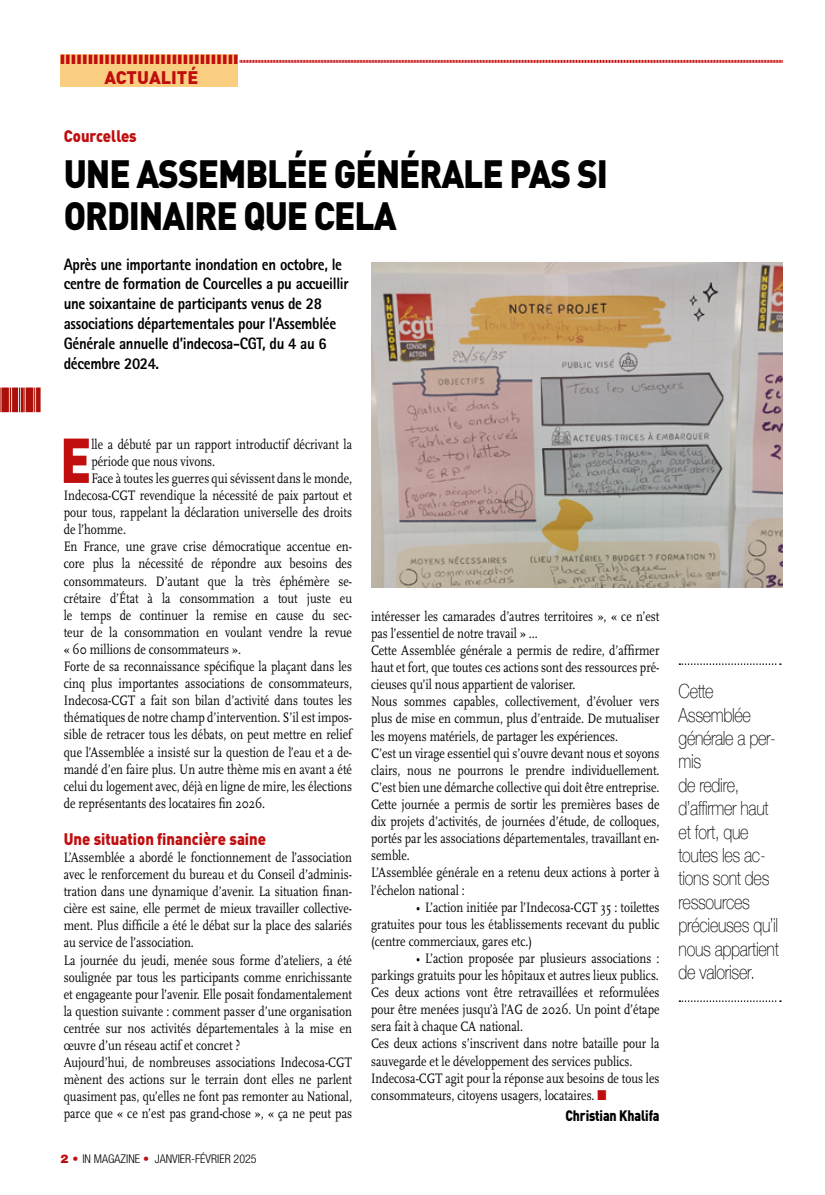
<style>
.page{position:relative;width:825px;height:1195px;background:#fff}
.page>*{position:absolute;margin:0;border:0;box-sizing:border-box;transform-origin:0 0}
.t1{font:900 62.25px "DIN";color:#c00d0e;scale:.83 1}
.t2{font:900 39px/42px "DIN";letter-spacing:-.03em;color:#000;scale:.9 1}
.t3{font:100 19.5px/23.4px "Helvetica Neue";letter-spacing:-.02em;color:#000;scale:.83 1}
.t4{font:900 18px "DIN";color:#c00d0e}
.t5{font:800 16.5px/19.8px "Rotis Sans Serif";letter-spacing:-.02em;color:#000;scale:.9 1}
.t6{font:900 16.5px "DIN";color:#c00d0e;scale:.9 1}
.t7{font:900 15px "DIN";letter-spacing:-.01em;color:#000;scale:.83 1}
.t8{font:14.25px/17.1px "Scala";color:#000;scale:.83 1}
.t9{font:300 condensed 12px "Helvetica Neue";color:#000}
.s1{font-weight:900;font-stretch:normal;color:#c00d0e}
.s2{color:#c00d0e}
</style>
<div class="page">
<svg style="left:0;top:387px;width:1px;height:25px"></svg>
<div style="left:1px;top:387px;width:8px;height:25px;background:#ac0f09"></div>
<svg style="left:10px;top:387px;width:1px;height:25px"></svg>
<div style="left:12px;top:387px;width:6px;height:25px;background:#ac0f09"></div>
<svg style="left:19px;top:387px;width:6px;height:25px"></svg>
<div style="left:26px;top:387px;width:7px;height:25px;background:#ac0f09"></div>
<svg style="left:34px;top:387px;width:1px;height:25px"></svg>
<div style="left:36px;top:387px;width:5px;height:25px;background:#ac0f09"></div>
<div style="left:61px;top:54px;width:177px;height:33px;background:#face80"></div>
<img style="left:371px;top:262px;width:411px;height:326px">
<svg style="left:679px;top:663px;width:102px;height:2px"></svg>
<svg style="left:679px;top:1000px;width:102px;height:2px"></svg>
<svg style="left:239px;top:59px;width:544px;height:4px"></svg>
<p class="t4" style="left:104px;top:65px;width:95px">ACTUALITÉ</p>
<p class="t6" style="left:64px;top:125px;width:83px">Courcelles</p>
<h2 class="t2" style="left:64px;top:151px;width:606px">UNE ASSEMBLÉE GÉNÉRALE PAS SI<br>ORDINAIRE QUE CELA</h2>
<p class="t5" style="left:64px;top:254px;width:318px">Après une importante inondation en octobre, le centre de formation de Courcelles a pu accueillir une soixantaine de participants venus de 28 associations départementales pour l’Assemblée Générale annuelle d’indecosa-CGT, du 4 au 6 décembre 2024.</p>
<h1 class="t1" style="left:60px;top:419px;width:39px">E</h1>
<p class="t8" style="left:91px;top:436px;width:315px">lle a débuté par un rapport introductif décrivant la</p>
<p class="t8" style="left:91px;top:453px;width:151px">période que nous vivons.</p>
<p class="t8" style="left:91px;top:470px;width:315px">Face à toutes les guerres qui sévissent dans le monde,</p>
<p class="t8" style="left:64px;top:487px;width:349px">Indecosa-CGT revendique la nécessité de paix partout et</p>
<p class="t8" style="left:64px;top:504px;width:349px">pour tous, rappelant la déclaration universelle des droits</p>
<p class="t8" style="left:64px;top:521px;width:76px">de l’homme.</p>
<p class="t8" style="left:64px;top:538px;width:349px">En France, une grave crise démocratique accentue en-</p>
<p class="t8" style="left:64px;top:555px;width:349px">core plus la nécessité de répondre aux besoins des</p>
<p class="t8" style="left:64px;top:573px;width:349px">consommateurs. D’autant que la très éphémère se-</p>
<p class="t8" style="left:64px;top:590px;width:349px">crétaire d’État à la consommation a tout juste eu</p>
<p class="t8" style="left:64px;top:607px;width:349px">le temps de continuer la remise en cause du sec-</p>
<p class="t8" style="left:64px;top:624px;width:349px">teur de la consommation en voulant vendre la revue</p>
<p class="t8" style="left:64px;top:641px;width:215px">« 60 millions de consommateurs ».</p>
<p class="t8" style="left:64px;top:658px;width:349px">Forte de sa reconnaissance spécifique la plaçant dans les</p>
<p class="t8" style="left:64px;top:675px;width:349px">cinq plus importantes associations de consommateurs,</p>
<p class="t8" style="left:64px;top:692px;width:349px">Indecosa-CGT a fait son bilan d’activité dans toutes les</p>
<p class="t8" style="left:64px;top:709px;width:349px">thématiques de notre champ d’intervention. S’il est impos-</p>
<p class="t8" style="left:64px;top:726px;width:349px">sible de retracer tous les débats, on peut mettre en relief</p>
<p class="t8" style="left:64px;top:744px;width:349px">que l’Assemblée a insisté sur la question de l’eau et a de-</p>
<p class="t8" style="left:64px;top:761px;width:349px">mandé d’en faire plus. Un autre thème mis en avant a été</p>
<p class="t8" style="left:64px;top:778px;width:349px">celui du logement avec, déjà en ligne de mire, les élections</p>
<p class="t8" style="left:64px;top:795px;width:244px">de représentants des locataires fin 2026.</p>
<p class="t6" style="left:64px;top:828px;width:226px">Une situation financière saine</p>
<p class="t8" style="left:64px;top:849px;width:349px">L’Assemblée a abordé le fonctionnement de l’association avec le renforcement du bureau et du Conseil d’adminis&shy;tration dans une dynamique d’avenir. La situation finan&shy;cière est saine, elle permet de mieux travailler collective&shy;ment. Plus difficile a été le débat sur la place des salariés au service de l’association.<br>La journée du jeudi, menée sous forme d’ateliers, a été soulignée par tous les participants comme enrichissante et engageante pour l’avenir. Elle posait fondamentalement la question suivante : comment passer d’une organisation centrée sur nos activités départementales à la mise en œuvre d’un réseau actif et concret ?<br>Aujourd’hui, de nombreuses associations Indecosa-CGT mènent des actions sur le terrain dont elles ne parlent quasiment pas, qu’elles ne font pas remonter au National, parce que « ce n’est pas grand-chose », « ça ne peut pas</p>
<p class="t9" style="left:60px;top:1152px;width:198px"><span class="s1">2 •</span> IN MAGAZINE <span class="s2">•</span> JANVIER-FÉVRIER 2025</p>
<p class="t8" style="left:371px;top:608px;width:349px">intéresser les camarades d’autres territoires », « ce n’est pas l’essentiel de notre travail » …<br>Cette Assemblée générale a permis de redire, d’affirmer haut et fort, que toutes ces actions sont des ressources pré&shy;cieuses qu’il nous appartient de valoriser.<br>Nous sommes capables, collectivement, d’évoluer vers plus de mise en commun, plus d’entraide. De mutualiser les moyens matériels, de partager les expériences.<br>C’est un virage essentiel qui s’ouvre devant nous et soyons clairs, nous ne pourrons le prendre individuellement.<br>C’est bien une démarche collective qui doit être entreprise.<br>Cette journée a permis de sortir les premières bases de dix projets d’activités, de journées d’étude, de colloques, portés par les associations départementales, travaillant en&shy;semble.<br>L’Assemblée générale en a retenu deux actions à porter à l’échelon national :</p>
<p class="t8" style="left:371px;top:899px;width:349px;text-align:justify;text-indent:45px">• L’action initiée par l’Indecosa-CGT 35 : toilettes gratuites pour tous les établissements recevant du public (centre commerciaux, gares etc.)</p>
<p class="t8" style="left:371px;top:950px;width:349px;text-indent:45px">• L’action proposée par plusieurs associations : parkings gratuits pour les hôpitaux et autres lieux publics.<br>Ces deux actions vont être retravaillées et reformulées pour être menées jusqu’à l’AG de 2026. Un point d’étape sera fait à chaque CA national.<br>Ces deux actions s’inscrivent dans notre bataille pour la sauvegarde et le développement des services publics.<br>Indecosa-CGT agit pour la réponse aux besoins de tous les consommateurs, citoyens usagers, locataires. <span class="s2">■</span></p>
<p class="t7" style="left:565px;top:1105px;width:115px">Christian Khalifa</p>
<h3 class="t3" style="left:679px;top:679px;width:122px">Cette<br>Assemblée générale a per&shy;mis<br>de redire, d’affirmer haut et fort, que toutes les ac&shy;tions sont des ressources précieuses qu’il nous appartient de valoriser.</h3>
</div>
